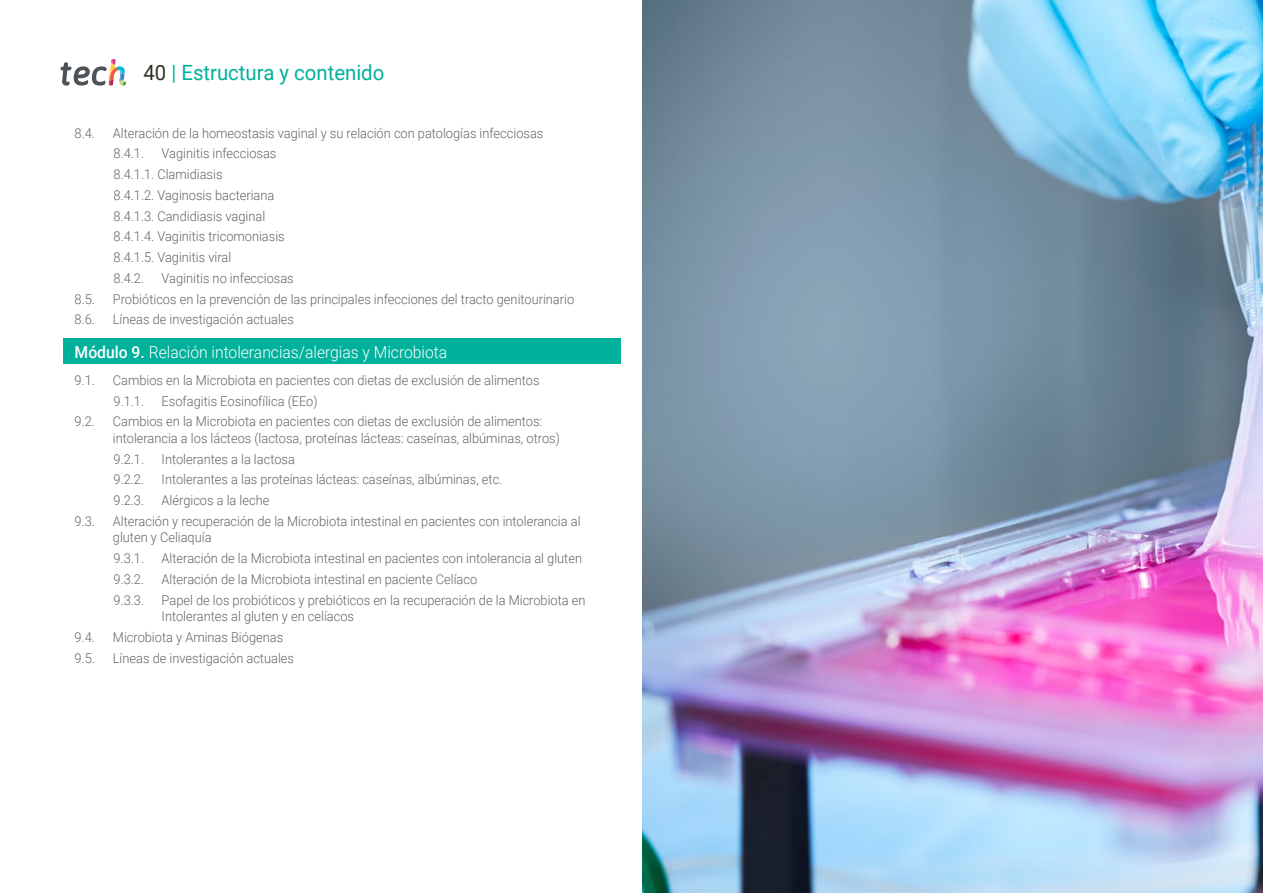
<style>
.page{position:relative;width:1263px;height:893px;background:#fff}
.page>*{position:absolute;margin:0;border:0;box-sizing:border-box;transform-origin:0 0}
.t1{font:21px "Roboto";color:#00b19b}
.t2{font:300 16.5px "Roboto";color:#fff;scale:.95 1}
.t3{font:300 13.5px/20.7px "Roboto";color:#61646a;scale:.95 1}
.s1{color:#312e20}
.s2{font-weight:500}
</style>
<div class="page">
<svg style="left:61px;top:59px;width:65px;height:27px"></svg>
<div style="left:64px;top:339px;width:557px;height:25px;background:#00b19b"></div>
<img style="left:642px;top:0;width:621px;height:893px">
<h1 class="t1" style="left:144px;top:57px;width:242px"><span class="s1">40</span> | Estructura y contenido</h1>
<p class="t3" style="left:75px;top:122px;width:23px">8.4.</p>
<p class="t3" style="left:113px;top:122px;width:455px">Alteración de la homeostasis vaginal y su relación con patologías infecciosas<br>8.4.1.</p>
<p class="t3" style="left:114px;top:143px;width:182px;text-indent:48px">Vaginitis infecciosas<br>8.4.1.1. Clamidiasis<br>8.4.1.2. Vaginosis bacteriana<br>8.4.1.3. Candidiasis vaginal<br>8.4.1.4. Vaginitis tricomoniasis<br>8.4.1.5. Vaginitis viral<br>8.4.2.</p>
<p class="t3" style="left:162px;top:267px;width:141px">Vaginitis no infecciosas</p>
<p class="t3" style="left:75px;top:288px;width:23px">8.5.</p>
<p class="t3" style="left:113px;top:288px;width:487px">Probióticos en la prevención de las principales infecciones del tracto genitourinario</p>
<p class="t3" style="left:75px;top:309px;width:23px">8.6.</p>
<p class="t3" style="left:113px;top:309px;width:192px">Líneas de investigación actuales</p>
<p class="t2" style="left:75px;top:340px;width:394px"><span class="s2">Módulo 9.</span> Relación intolerancias/alergias y Microbiota</p>
<p class="t3" style="left:75px;top:369px;width:23px">9.1.</p>
<p class="t3" style="left:113px;top:369px;width:451px">Cambios en la Microbiota en pacientes con dietas de exclusión de alimentos<br>9.1.1.</p>
<p class="t3" style="left:162px;top:390px;width:166px">Esofagitis Eosinofílica (EEo)</p>
<p class="t3" style="left:75px;top:411px;width:23px">9.2.</p>
<p class="t3" style="left:113px;top:413px;width:472px;line-height:16.5px">Cambios en la Microbiota en pacientes con dietas de exclusión de alimentos: intolerancia a los lácteos (lactosa, proteínas lácteas: caseínas, albúminas, otros)</p>
<p class="t3" style="left:114px;top:448px;width:34px">9.2.1.</p>
<p class="t3" style="left:162px;top:448px;width:142px">Intolerantes a la lactosa</p>
<p class="t3" style="left:114px;top:469px;width:34px">9.2.2.</p>
<p class="t3" style="left:162px;top:469px;width:360px">Intolerantes a las proteínas lácteas: caseínas, albúminas, etc.</p>
<p class="t3" style="left:114px;top:489px;width:34px">9.2.3.</p>
<p class="t3" style="left:162px;top:489px;width:115px">Alérgicos a la leche</p>
<p class="t3" style="left:75px;top:510px;width:23px">9.3.</p>
<p class="t3" style="left:113px;top:512px;width:494px;line-height:16.5px">Alteración y recuperación de la Microbiota intestinal en pacientes con intolerancia al gluten y Celiaquía</p>
<p class="t3" style="left:114px;top:547px;width:34px">9.3.1.</p>
<p class="t3" style="left:162px;top:547px;width:444px">Alteración de la Microbiota intestinal en pacientes con intolerancia al gluten</p>
<p class="t3" style="left:114px;top:568px;width:34px">9.3.2.</p>
<p class="t3" style="left:162px;top:568px;width:334px">Alteración de la Microbiota intestinal en paciente Celíaco</p>
<p class="t3" style="left:114px;top:589px;width:34px">9.3.3.</p>
<p class="t3" style="left:162px;top:591px;width:448px;line-height:16.5px">Papel de los probióticos y prebióticos en la recuperación de la Microbiota en<br>Intolerantes al gluten y en celíacos</p>
<p class="t3" style="left:75px;top:626px;width:23px">9.4.</p>
<p class="t3" style="left:113px;top:626px;width:181px">Microbiota y Aminas Biógenas</p>
<p class="t3" style="left:75px;top:647px;width:23px">9.5.</p>
<p class="t3" style="left:113px;top:647px;width:192px">Líneas de investigación actuales</p>
</div>
